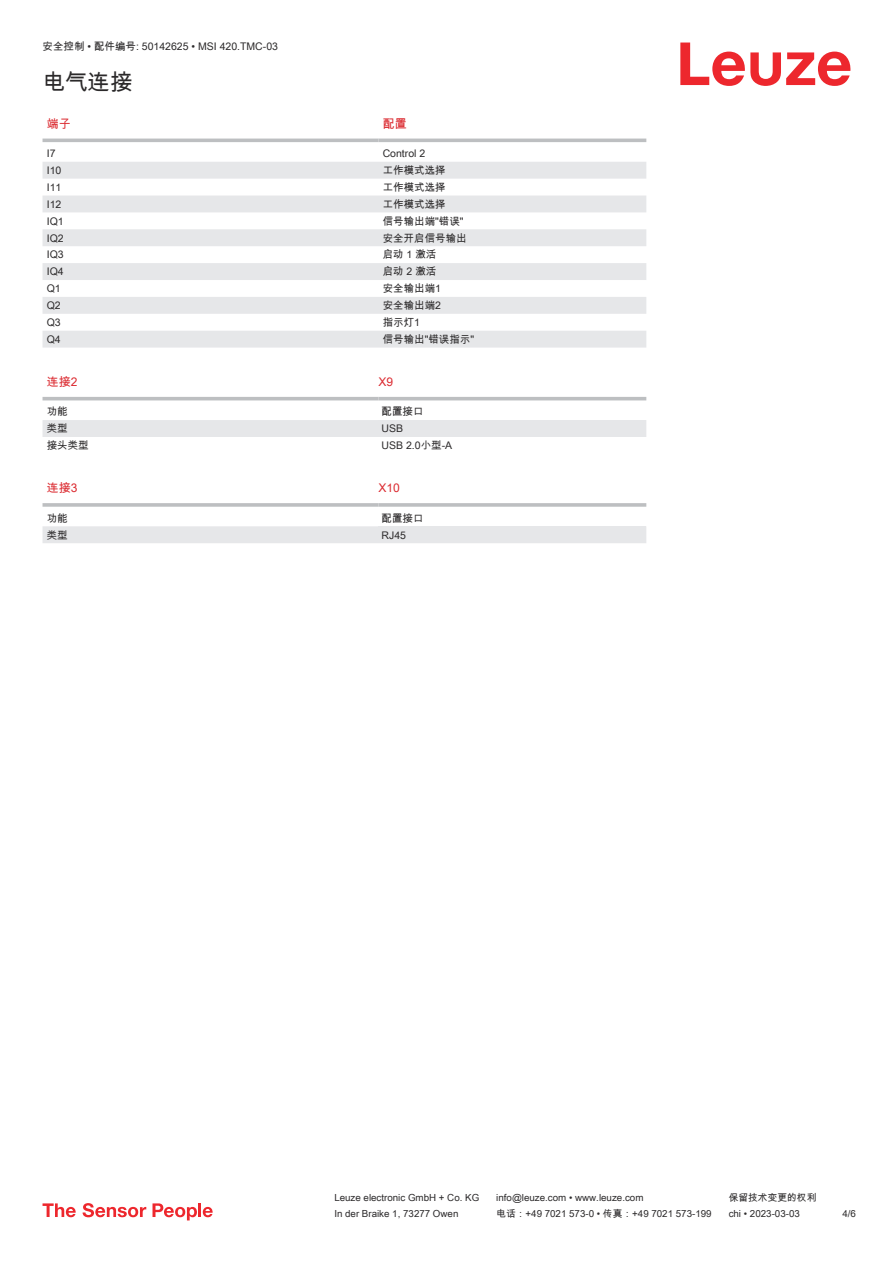
<style>
.page{position:relative;width:893px;height:1263px;background:#fff}
.page>*{position:absolute;margin:0;border:0;box-sizing:border-box;transform-origin:0 0}
.t1{font:22.5px "Arial Unicode MS";color:#2b292a}
.t2{font:12px "Arial Unicode MS";color:#db2a30}
.t3{font:10.5px "Arial Unicode MS";color:#2b292a}
.t4{font:9.75px "Arial Unicode MS";color:#2b292a}
</style>
<div class="page">
<svg style="left:680px;top:43px;width:170px;height:43px"></svg>
<svg style="left:43px;top:138px;width:603px;height:1px"></svg>
<svg style="left:43px;top:162px;width:603px;height:186px;fill:#e6e7e9"></svg>
<hr style="left:43px;top:139px;width:335px;height:3px;background:#bdbfc1">
<hr style="left:378px;top:139px;width:268px;height:3px;background:#bdbfc1">
<svg style="left:43px;top:400px;width:603px;height:1px"></svg>
<div style="left:43px;top:420px;width:335px;height:17px;background:#e6e7e9"></div>
<hr style="left:43px;top:397px;width:335px;height:3px;background:#bdbfc1">
<hr style="left:378px;top:397px;width:268px;height:3px;background:#bdbfc1">
<div style="left:378px;top:420px;width:268px;height:17px;background:#e6e7e9"></div>
<div style="left:43px;top:526px;width:335px;height:17px;background:#e6e7e9"></div>
<svg style="left:43px;top:503px;width:335px;height:4px"></svg>
<hr style="left:378px;top:503px;width:268px;height:4px;background:#c6c7c9">
<div style="left:378px;top:526px;width:268px;height:17px;background:#e6e7e9"></div>
<svg style="left:43px;top:1203px;width:33px;height:14px"></svg>
<svg style="left:83px;top:1203px;width:63px;height:14px"></svg>
<svg style="left:153px;top:1203px;width:44px;height:17px"></svg>
<hr style="left:198px;top:1203px;width:3px;height:14px;background:#ed272d">
<svg style="left:203px;top:1207px;width:10px;height:10px"></svg>
<p class="t3" style="left:43px;top:39px;width:237px">安全控制 • 配件编号: 50142625 • MSI 420.TMC-03</p>
<h1 class="t1" style="left:43px;top:66px;width:91px">电气连接</h1>
<p class="t2" style="left:47px;top:115px;width:25px">端子</p>
<p class="t2" style="left:383px;top:115px;width:25px">配置</p>
<p class="t3" style="left:47px;top:146px;width:10px">I7</p>
<p class="t3" style="left:383px;top:146px;width:44px">Control 2</p>
<p class="t3" style="left:47px;top:163px;width:16px">I10</p>
<p class="t3" style="left:383px;top:163px;width:64px">工作模式选择</p>
<p class="t3" style="left:47px;top:179px;width:16px">I11</p>
<p class="t3" style="left:383px;top:179px;width:64px">工作模式选择</p>
<p class="t3" style="left:47px;top:196px;width:16px">I12</p>
<p class="t3" style="left:383px;top:196px;width:64px">工作模式选择</p>
<p class="t3" style="left:47px;top:213px;width:18px">IQ1</p>
<p class="t3" style="left:383px;top:213px;width:82px">信号输出端"错误"</p>
<p class="t3" style="left:47px;top:230px;width:18px">IQ2</p>
<p class="t3" style="left:383px;top:230px;width:85px">安全开启信号输出</p>
<p class="t3" style="left:47px;top:247px;width:18px">IQ3</p>
<p class="t3" style="left:383px;top:247px;width:55px">启动 1 激活</p>
<p class="t3" style="left:47px;top:264px;width:18px">IQ4</p>
<p class="t3" style="left:383px;top:264px;width:55px">启动 2 激活</p>
<p class="t3" style="left:47px;top:281px;width:16px">Q1</p>
<p class="t3" style="left:383px;top:281px;width:60px">安全输出端1</p>
<p class="t3" style="left:47px;top:298px;width:16px">Q2</p>
<p class="t3" style="left:383px;top:298px;width:60px">安全输出端2</p>
<p class="t3" style="left:47px;top:315px;width:16px">Q3</p>
<p class="t3" style="left:383px;top:315px;width:39px">指示灯1</p>
<p class="t3" style="left:47px;top:332px;width:16px">Q4</p>
<p class="t3" style="left:383px;top:332px;width:93px">信号输出"错误指示"</p>
<p class="t2" style="left:47px;top:373px;width:32px">连接2</p>
<p class="t2" style="left:378px;top:373px;width:16px">X9</p>
<p class="t3" style="left:47px;top:404px;width:22px">功能</p>
<p class="t3" style="left:382px;top:404px;width:43px">配置接口</p>
<p class="t3" style="left:47px;top:421px;width:22px">类型</p>
<p class="t3" style="left:382px;top:421px;width:23px">USB</p>
<p class="t3" style="left:47px;top:438px;width:43px">接头类型</p>
<p class="t3" style="left:382px;top:438px;width:72px">USB 2.0小型-A</p>
<p class="t2" style="left:47px;top:479px;width:32px">连接3</p>
<p class="t2" style="left:378px;top:479px;width:23px">X10</p>
<p class="t3" style="left:47px;top:510px;width:22px">功能</p>
<p class="t3" style="left:382px;top:510px;width:43px">配置接口</p>
<p class="t3" style="left:47px;top:527px;width:22px">类型</p>
<p class="t3" style="left:382px;top:527px;width:26px">RJ45</p>
<p class="t4" style="left:334px;top:1191px;width:146px">Leuze electronic GmbH + Co. KG</p>
<p class="t4" style="left:496px;top:1191px;width:149px">info@leuze.com • www.leuze.com</p>
<p class="t4" style="left:729px;top:1191px;width:89px">保留技术变更的权利</p>
<p class="t4" style="left:334px;top:1206px;width:126px">In der Braike 1, 73277 Owen</p>
<p class="t4" style="left:496px;top:1206px;width:217px">电话：+49 7021 573-0 • 传真：+49 7021 573-199</p>
<p class="t4" style="left:729px;top:1206px;width:73px">chi • 2023-03-03</p>
<p class="t4" style="left:842px;top:1206px;width:15px">4 /6</p>
</div>
